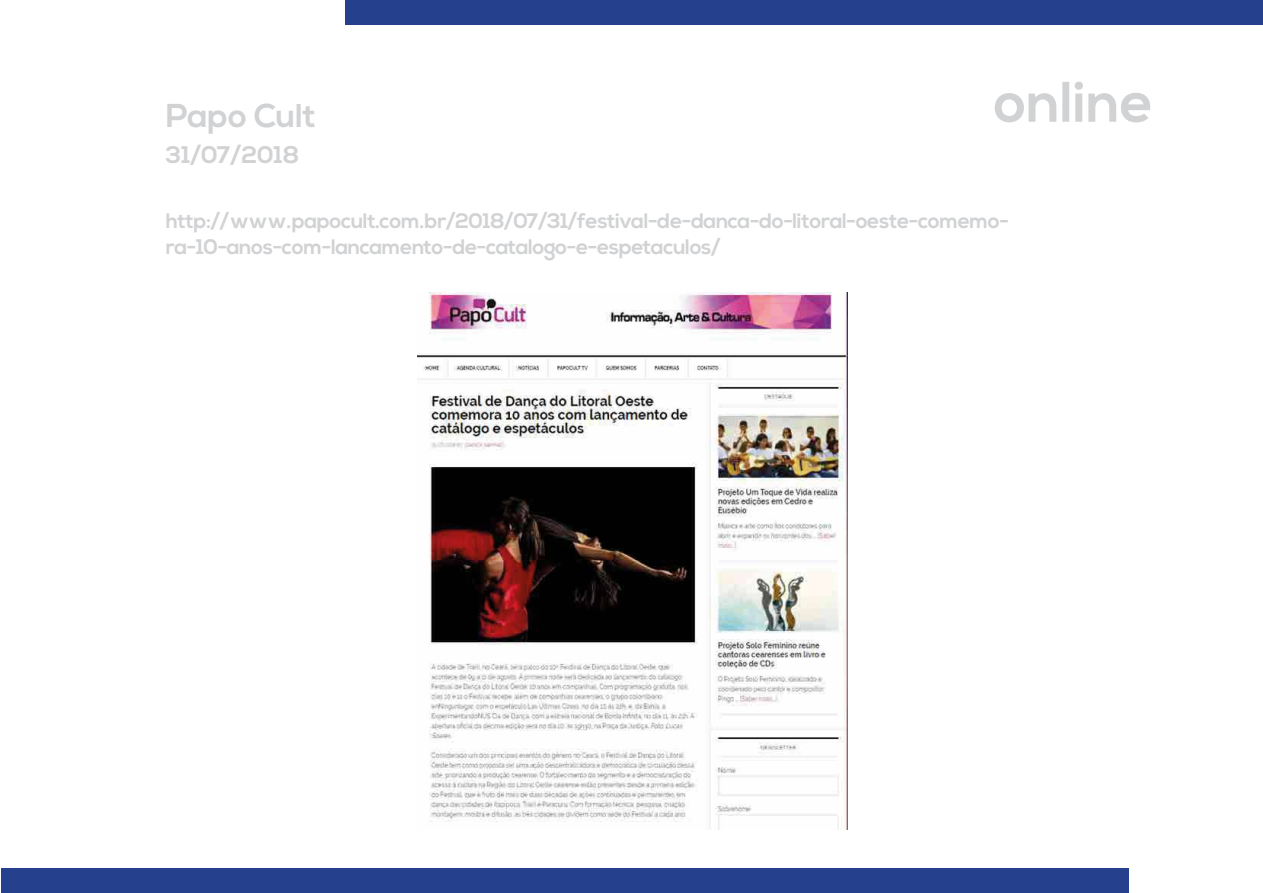
<style>
.page{position:relative;width:1263px;height:893px;background:#fff}
.page>*{position:absolute;margin:0;border:0;box-sizing:border-box;transform-origin:0 0}
.t1{font:700 33px "Nexa";color:#d1d2d4}
.t2{font:700 24px "Nexa";color:#d1d2d4}
.t3{font:700 21px/25.2px "Nexa";letter-spacing:-.02em;color:#d1d2d4}
</style>
<div class="page">
<div style="left:1px;top:868px;width:1127px;height:24px;background:#25418e"></div>
<div style="left:345px;top:1px;width:917px;height:24px;background:#25418e"></div>
<svg style="left:995px;top:81px;width:155px;height:41px"></svg>
<img style="left:417px;top:292px;width:430px;height:537px">
<h1 class="t1" style="left:166px;top:96px;width:152px">Papo Cult</h1>
<p class="t2" style="left:166px;top:141px;width:135px">31/07/2018</p>
<p class="t3" style="left:166px;top:209px;width:845px">http://www.papocult.com.br/2018/07/31/festival-de-danca-do-litoral-oeste-comemo&shy;ra-10-anos-com-lancamento-de-catalogo-e-espetaculos/</p>
</div>
